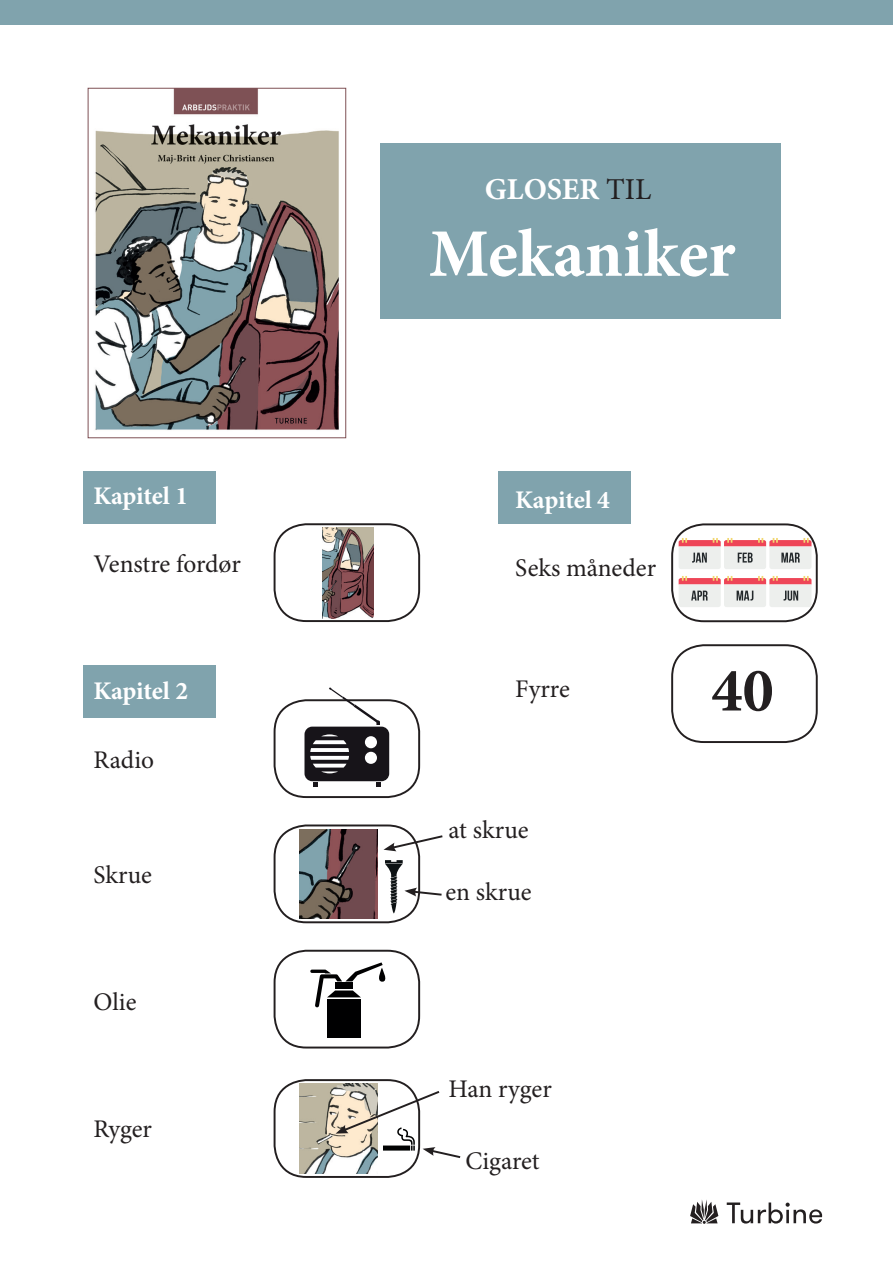
<style>
.page{position:relative;width:893px;height:1263px;background:#fff}
.page>*{position:absolute;margin:0;border:0;box-sizing:border-box;transform-origin:0 0}
.t1{font:700 68.1px "Minion Pro";color:#fff}
.t2{font:700 62.55px "Minion Pro";color:#231f20}
.t3{font:700 30.3px "Minion Pro";color:#fff}
.t4{font:25.35px "Minion Pro";color:#231f20}
.t5{font:700 25.35px "Minion Pro";letter-spacing:-.01em;color:#fff}
.s1{font-weight:400;color:#231f20}
</style>
<div class="page">
<div style="left:381px;top:144px;width:400px;height:175px;background:#80a3ad"></div>
<div style="left:83px;top:471px;width:132px;height:52px;background:#80a3ad"></div>
<div style="left:83px;top:665px;width:132px;height:53px;background:#80a3ad"></div>
<div style="left:498px;top:471px;width:132px;height:52px;background:#80a3ad"></div>
<div style="left:0;top:0;width:893px;height:24px;background:#80a3ad"></div>
<img style="left:95px;top:90px;width:244px;height:340px">
<div style="left:88px;top:88px;width:258px;height:350px;border:1px solid #7e5155"></div>
<img style="left:300px;top:829px;width:78px;height:90px">
<div style="left:274px;top:523px;width:146px;height:99px;border:2px solid #231f20;border-radius:32px"></div>
<img style="left:323px;top:527px;width:51px;height:92px">
<div style="left:274px;top:699px;width:146px;height:99px;border:2px solid #231f20;border-radius:32px"></div>
<div style="left:304px;top:727px;width:85px;height:54px;background:#171419;border-radius:8px"></div>
<svg style="left:310px;top:734px;width:39px;height:39px"></svg>
<div style="left:365px;top:736px;width:12px;height:12px;background:#fff;border-radius:50%"></div>
<div style="left:365px;top:752px;width:12px;height:12px;background:#fff;border-radius:50%"></div>
<svg style="left:313px;top:782px;width:4px;height:5px"></svg>
<svg style="left:376px;top:782px;width:5px;height:5px"></svg>
<svg style="left:329px;top:687px;width:51px;height:38px"></svg>
<div style="left:274px;top:824px;width:146px;height:99px;border:2px solid #231f20;border-radius:32px"></div>
<div style="left:274px;top:950px;width:146px;height:98px;border:2px solid #231f20;border-radius:32px"></div>
<div style="left:274px;top:1079px;width:146px;height:99px;border:2px solid #231f20;border-radius:32px"></div>
<svg style="left:383px;top:834px;width:60px;height:17px"></svg>
<svg style="left:301px;top:954px;width:102px;height:93px"></svg>
<img style="left:300px;top:1083px;width:78px;height:90px">
<svg style="left:727px;top:1202px;width:95px;height:21px"></svg>
<svg style="left:690px;top:1200px;width:28px;height:24px"></svg>
<div style="left:671px;top:523px;width:147px;height:99px;border:2px solid #231f20;border-radius:32px"></div>
<div style="left:671px;top:644px;width:147px;height:99px;border:2px solid #231f20;border-radius:32px"></div>
<svg style="left:679px;top:538px;width:132px;height:31px;background:#e1c4c4"></svg>
<svg style="left:679px;top:576px;width:132px;height:31px;background:#e1c5c4"></svg>
<svg style="left:385px;top:860px;width:57px;height:53px"></svg>
<svg style="left:336px;top:1089px;width:125px;height:70px"></svg>
<p class="t5" style="left:94px;top:478px;width:96px">Kapitel 1</p>
<p class="t4" style="left:94px;top:547px;width:149px">Venstre fordør</p>
<p class="t5" style="left:94px;top:673px;width:96px">Kapitel 2</p>
<p class="t4" style="left:94px;top:743px;width:62px">Radio</p>
<p class="t4" style="left:94px;top:858px;width:60px">Skrue</p>
<p class="t4" style="left:94px;top:985px;width:44px">Olie</p>
<p class="t4" style="left:94px;top:1112px;width:60px">Ryger</p>
<p class="t3" style="left:485px;top:168px;width:168px">GLOSER <span class="s1">TIL</span></p>
<h1 class="t1" style="left:429px;top:206px;width:308px">Mekaniker</h1>
<p class="t5" style="left:515px;top:482px;width:96px">Kapitel 4</p>
<p class="t4" style="left:515px;top:551px;width:142px">Seks måneder</p>
<p class="t4" style="left:515px;top:672px;width:56px">Fyrre</p>
<p class="t4" style="left:449px;top:813px;width:82px">at skrue</p>
<p class="t4" style="left:445px;top:875px;width:88px">en skrue</p>
<h2 class="t2" style="left:711px;top:646px;width:64px">40</h2>
<p class="t4" style="left:449px;top:1072px;width:105px">Han ryger</p>
<p class="t4" style="left:465px;top:1144px;width:76px">Cigaret</p>
</div>
